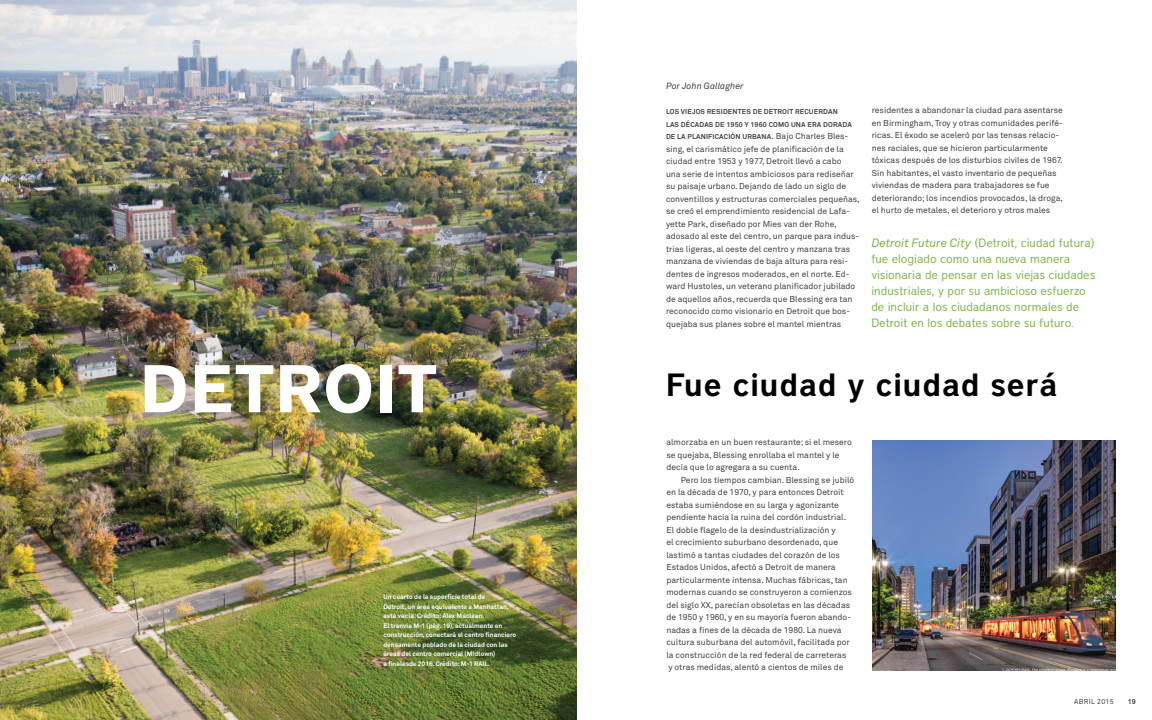
<style>
.page{position:relative;width:1152px;height:720px;background:#fff}
.page>*{position:absolute;margin:0;border:0;box-sizing:border-box;transform-origin:0 0}
.t1{font:700 67px "District";letter-spacing:.015em;color:#fff}
.t2{font:600 32px "District";letter-spacing:.015em;color:#000}
.t3{font:12px/16px "District";color:#7eb549}
.t4{font:italic 9px "Akkurat Pro";letter-spacing:.005em;color:#414042}
.t5{font:8.5px/12.5px "Akkurat Pro";color:#414042}
.t6{font:700 7px/12.5px "Akkurat Pro";letter-spacing:.025em;color:#414042}
.t7{font:7px "Akkurat Pro";letter-spacing:.05em;color:#414042}
.t8{font:700 6.5px/9.5px "Akkurat Pro";color:#fff}
.s1{font-weight:700;font-size:7px}
.s2{font-family:"Akkurat Pro";font-style:italic}
</style>
<div class="page">
<img style="left:872px;top:440px;width:244px;height:230px">
<img style="left:0;top:0;width:576px;height:720px">
<h1 class="t1" style="left:140px;top:347px;width:299px">DETROIT</h1>
<p class="t8" style="left:383px;top:592px;width:135px">Un cuarto de la superficie total de<br>Detroit, un área equivalente a Manhattan, está vacía. Crédito: Alex Maclean.<br>El tranvía M-1 (pág. 19), actualmente en construcción, conectará el centro financiero densamente poblado de la ciudad con las áreas del centro comercial (Midtown)<br>a finalesde 2016. Crédito: M-1 RAI L.</p>
<p class="t4" style="left:666px;top:80px;width:79px">Por John Gallagher</p>
<p class="t6" style="left:666px;top:106px;width:113px">Los VI EJOS RESIDENTES DE DETROIT</p>
<p class="t6" style="left:795px;top:106px;width:29px">RECUERDAN</p>
<p class="t6" style="left:666px;top:118px;width:35px">LAS DÉCADAS</p>
<p class="t6" style="left:666px;top:118px;width:163px;text-indent:49px">DE 1950 y 1960 COMO UNA ERA DORADA<br>DE LA PLANI FICACIÓN URBANA</p>
<p class="t5" style="left:666px;top:130px;width:195px;text-indent:106px"><span class="s1">.</span> Bajo Charles Bles&shy;sing, el carismático jefe de planificación de la ciudad entre 1953 y 1977, Detroit llevó a cabo<br>una serie de intentos ambiciosos para rediseñar su paisaje urbano. Dejando de lado un siglo de conventillos y estructuras comerciales pequeñas, se creó el emprendimiento residencial de Lafa&shy;yette Park, diseñado por Mies van der Rohe, adosado al este del centro, un parque para indus&shy;trias ligeras, al oeste del centro y manzana tras manzana de viviendas de baja altura para resi&shy;dentes de ingresos moderados, en el norte. Ed&shy;ward Hustoles, un veterano planificador jubilado de aquellos años, recuerda que Blessing era tan reconocido como visionario en Detroit que bos&shy;quejaba sus planes sobre el mantel mientras</p>
<p class="t5" style="left:872px;top:104px;width:193px">residentes a abandonar la ciudad para asentarse en Birmingham, Troy y otras comunidades perifé&shy;ricas. El éxodo se aceleró por las tensas relacio&shy;nes raciales, que se hicieron particularmente tóxicas después de los disturbios civiles de 1967.<br>Sin habitantes, el vasto inventario de pequeñas viviendas de madera para trabajadores se fue deteriorando; los incendios provocados, la droga, el hurto de metales, el deterioro y otros males</p>
<p class="t3" style="left:871px;top:235px;width:225px"><span class="s2">Detroit Future City</span> (Detroit, ciudad futura) fue elogiado como una nueva manera visionaria de pensar en las viejas ciudades industriales, y por su ambicioso esfuerzo de incluir a los ciudadanos normales de Detroit en los debates sobre su futuro.</p>
<h2 class="t2" style="left:666px;top:366px;width:393px">Fue ciudad y ciudad será</h2>
<p class="t5" style="left:666px;top:436px;width:187px">almorzaba en un buen restaurante; si el mesero se quejaba, Blessing enrollaba el mantel y le decía que lo agregara a su cuenta.</p>
<p class="t5" style="left:666px;top:474px;width:189px;text-indent:14px">Pero los tiempos cambian. Blessing se jubiló en la década de 1970, y para entonces Detroit estaba sumiéndose en su larga y agonizante pendiente hacia la ruina del cordón industrial.<br>El doble flagelo de la desindustrialización y<br>el crecimiento suburbano desordenado, que lastimó a tantas ciudades del corazón de los Estados Unidos, afectó a Detroit de manera particularmente intensa. Muchas fábricas, tan modernas cuando se construyeron a comienzos del siglo XX, parecían obsoletas en las décadas de 1950 y 1960, y en su mayoría fueron abando&shy;nadas a fines de la década de 1980. La nueva cultura suburbana del automóvil, facilitada por la construcción de la red federal de carreteras<br>y otras medidas, alentó a cientos de miles de</p>
<p class="t7" style="left:1074px;top:698px;width:41px">ABRIL 2015</p>
<p class="t6" style="left:1128px;top:696px;width:9px">19</p>
</div>
